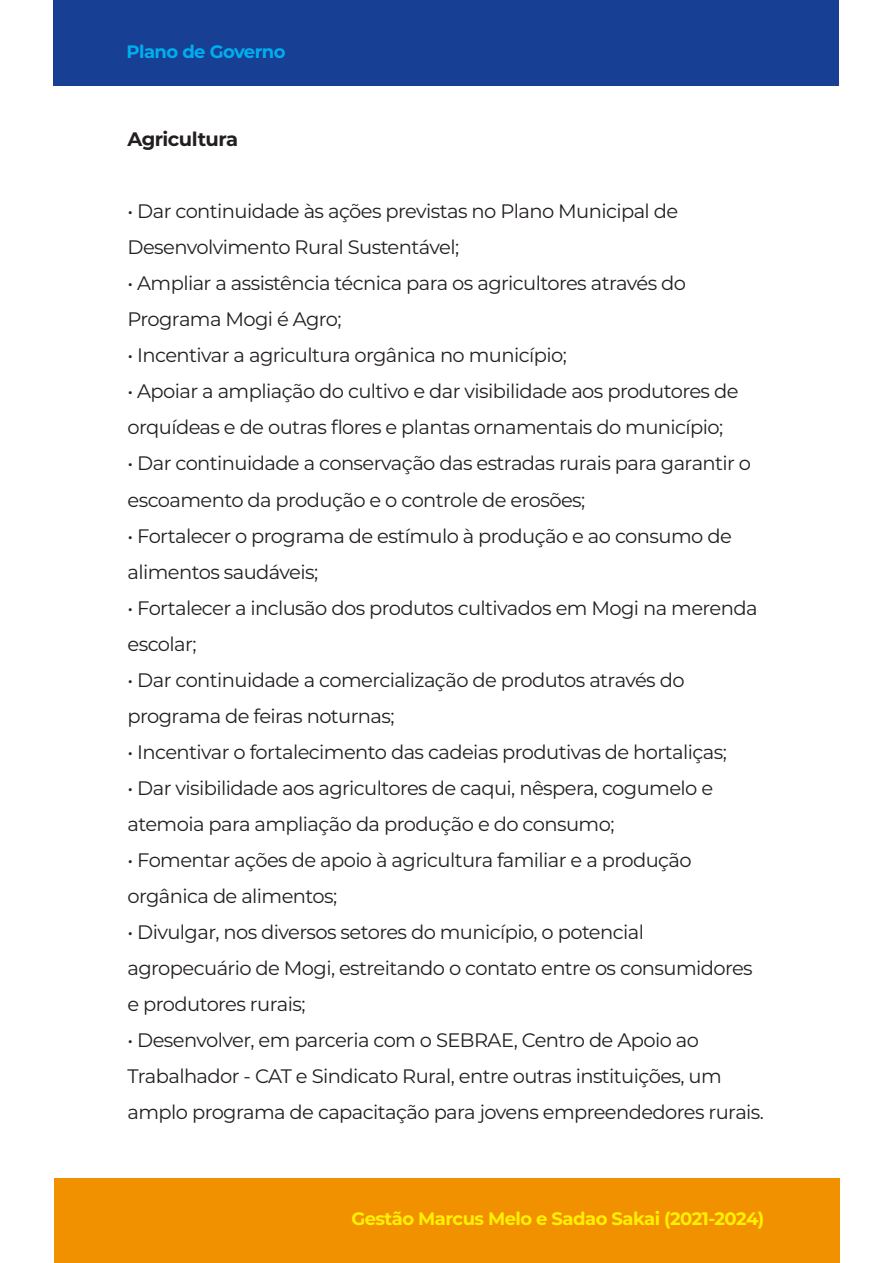
<style>
.page{position:relative;width:893px;height:1263px;background:#fff}
.page>*{position:absolute;margin:0;border:0;box-sizing:border-box;transform-origin:0 0}
.t1{font:19.5px/36px "Montserrat";letter-spacing:-.03em;color:#231f20}
.t2{font:700 19.5px "Montserrat";letter-spacing:-.03em;color:#231f20}
.t3{font:700 18px "Montserrat";letter-spacing:-.03em;color:#fff101}
.t4{font:700 18px "Montserrat";letter-spacing:-.03em;color:#00aeef}
</style>
<div class="page">
<div style="left:54px;top:0;width:785px;height:85px;background:#174094"></div>
<div style="left:54px;top:1178px;width:785px;height:85px;background:#f29100"></div>
<p class="t4" style="left:126px;top:38px;width:161px">Plano de Governo</p>
<p class="t2" style="left:128px;top:125px;width:112px">Agricultura</p>
<p class="t1" style="left:128px;top:193px;width:552px">• Dar continuidade às ações previstas no Plano Municipal de<br>Desenvolvimento Rural Sustentável;</p>
<p class="t1" style="left:128px;top:265px;width:560px">• Ampliar a assistência técnica para os agricultores através do<br>Programa Mogi é Agro;</p>
<p class="t1" style="left:128px;top:337px;width:441px">• Incentivar a agricultura orgânica no município;</p>
<p class="t1" style="left:128px;top:373px;width:612px">• Apoiar a ampliação do cultivo e dar visibilidade aos produtores de orquídeas e de outras flores e plantas ornamentais do município;</p>
<p class="t1" style="left:128px;top:445px;width:625px">• Dar continuidade a conservação das estradas rurais para garantir o escoamento da produção e o controle de erosões;</p>
<p class="t1" style="left:128px;top:517px;width:606px">• Fortalecer o programa de estímulo à produção e ao consumo de alimentos saudáveis;</p>
<p class="t1" style="left:128px;top:589px;width:631px">• Fortalecer a inclusão dos produtos cultivados em Mogi na merenda escolar;</p>
<p class="t1" style="left:128px;top:661px;width:559px">• Dar continuidade a comercialização de produtos através do programa de feiras noturnas;</p>
<p class="t1" style="left:128px;top:733px;width:601px">• Incentivar o fortalecimento das cadeias produtivas de hortaliças;</p>
<p class="t1" style="left:128px;top:769px;width:587px">• Dar visibilidade aos agricultores de caqui, nêspera, cogumelo e atemoia para ampliação da produção e do consumo;</p>
<p class="t1" style="left:128px;top:841px;width:566px">• Fomentar ações de apoio à agricultura familiar e a produção orgânica de alimentos;</p>
<p class="t1" style="left:128px;top:913px;width:627px">• Divulgar, nos diversos setores do município, o potencial agropecuário de Mogi, estreitando o contato entre os consumidores e produtores rurais;</p>
<p class="t1" style="left:128px;top:1021px;width:638px">• Desenvolver, em parceria com o SEBRAE, Centro de Apoio ao<br>Trabalhador - CAT e Sindicato Rural, entre outras instituições, um amplo programa de capacitação para jovens empreendedores rurais.</p>
<p class="t3" style="left:351px;top:1205px;width:414px">Gestão Marcus Melo e Sadao Sakai (2021-2024)</p>
</div>
